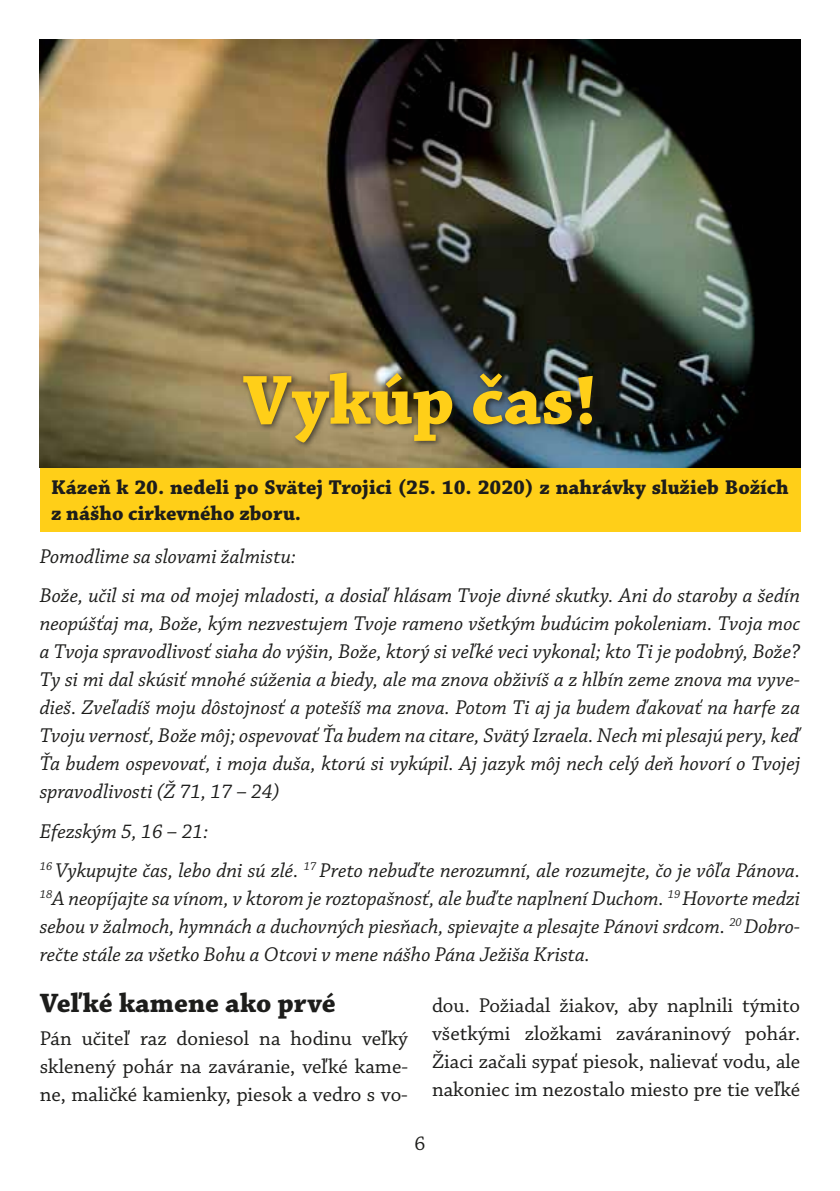
<style>
.page{position:relative;width:840px;height:1191px;background:#fff}
.page>*{position:absolute;margin:0;border:0;box-sizing:border-box;transform-origin:0 0}
.t1{font:700 73px "Chaparral Pro";color:#ffcf18}
.t2{font:700 28px "Chaparral Pro";color:#1d1d1b}
.t3{font:italic 21px/28px "Chaparral Pro";color:#1d1d1b}
.t4{font:21px/28px "Chaparral Pro";color:#1d1d1b;text-align:justify}
.t5{font:700 21px/26px "Chaparral Pro";color:#1d1d1b}
</style>
<div class="page">
<div style="left:40px;top:467px;width:759px;height:64px;background:#ffcf18"></div>
<img style="left:40px;top:40px;width:759px;height:427px">
<div style="left:238px;top:368px;width:362px;height:82px;background:#1d1d1b;opacity:.75"></div>
<h1 class="t1" style="left:242px;top:357px;width:356px">Vykúp čas!</h1>
<p class="t5" style="left:51px;top:475px;width:738px">Kázeň k 20. nedeli po Svätej Trojici (25. 10. 2020) z nahrávky služieb Božích z nášho cirkevného zboru.</p>
<p class="t3" style="left:40px;top:537px;width:761px;line-height:39.4px">Pomodlime sa slovami žalmistu:<br>Bože, učil si ma od mojej mladosti, a dosiaľ hlásam Tvoje divné skutky. Ani do staroby a šedín</p>
<p class="t3" style="left:40px;top:610px;width:761px;text-align:justify">neopúšťaj ma, Bože, kým nezvestujem Tvoje rameno všetkým budúcim pokoleniam. Tvoja moc a Tvoja spravodlivosť siaha do výšin, Bože, ktorý si veľké veci vykonal; kto Ti je podobný, Bože?<br>Ty si mi dal skúsiť mnohé súženia a biedy, ale ma znova obživíš a z hlbín zeme znova ma vyve&shy;dieš. Zveľadíš moju dôstojnosť a potešíš ma znova. Potom Ti aj ja budem ďakovať na harfe za Tvoju vernosť, Bože môj; ospevovať Ťa budem na citare, Svätý Izraela. Nech mi plesajú pery, keď Ťa budem ospevovať, i moja duša, ktorú si vykúpil. Aj jazyk môj nech celý deň hovorí o Tvojej spravodlivosti (Ž 71, 17 – 24)</p>
<p class="t3" style="left:40px;top:812px;width:761px;line-height:39.4px">Efezským 5, 16 – 21:<br><sup>16</sup> Vykupujte čas, lebo dni sú zlé. <sup>17</sup> Preto nebuďte nerozumní, ale rozumejte, čo je vôľa Pánova.</p>
<p class="t3" style="left:40px;top:885px;width:761px;text-align:justify"><sup>18</sup>A neopíjajte sa vínom, v ktorom je roztopašnosť, ale buďte naplnení Duchom. <sup>19</sup> Hovorte medzi sebou v žalmoch, hymnách a duchovných piesňach, spievajte a plesajte Pánovi srdcom. <sup>20</sup> Dobro&shy;rečte stále za všetko Bohu a Otcovi v mene nášho Pána Ježiša Krista.</p>
<h2 class="t2" style="left:40px;top:986px;width:297px">Veľké kamene ako prvé</h2>
<p class="t4" style="left:40px;top:1025px;width:369px">Pán učiteľ raz doniesol na hodinu veľký sklenený pohár na zaváranie, veľké kame&shy;ne, maličké kamienky, piesok a vedro s vo-</p>
<p class="t4" style="left:432px;top:991px;width:369px">dou. Požiadal žiakov, aby naplnili týmito všetkými zložkami zaváraninový pohár.<br>Žiaci začali sypať piesok, nalievať vodu, ale nakoniec im nezostalo miesto pre tie veľké</p>
<p class="t4" style="left:414px;top:1130px;width:13px">6</p>
</div>
